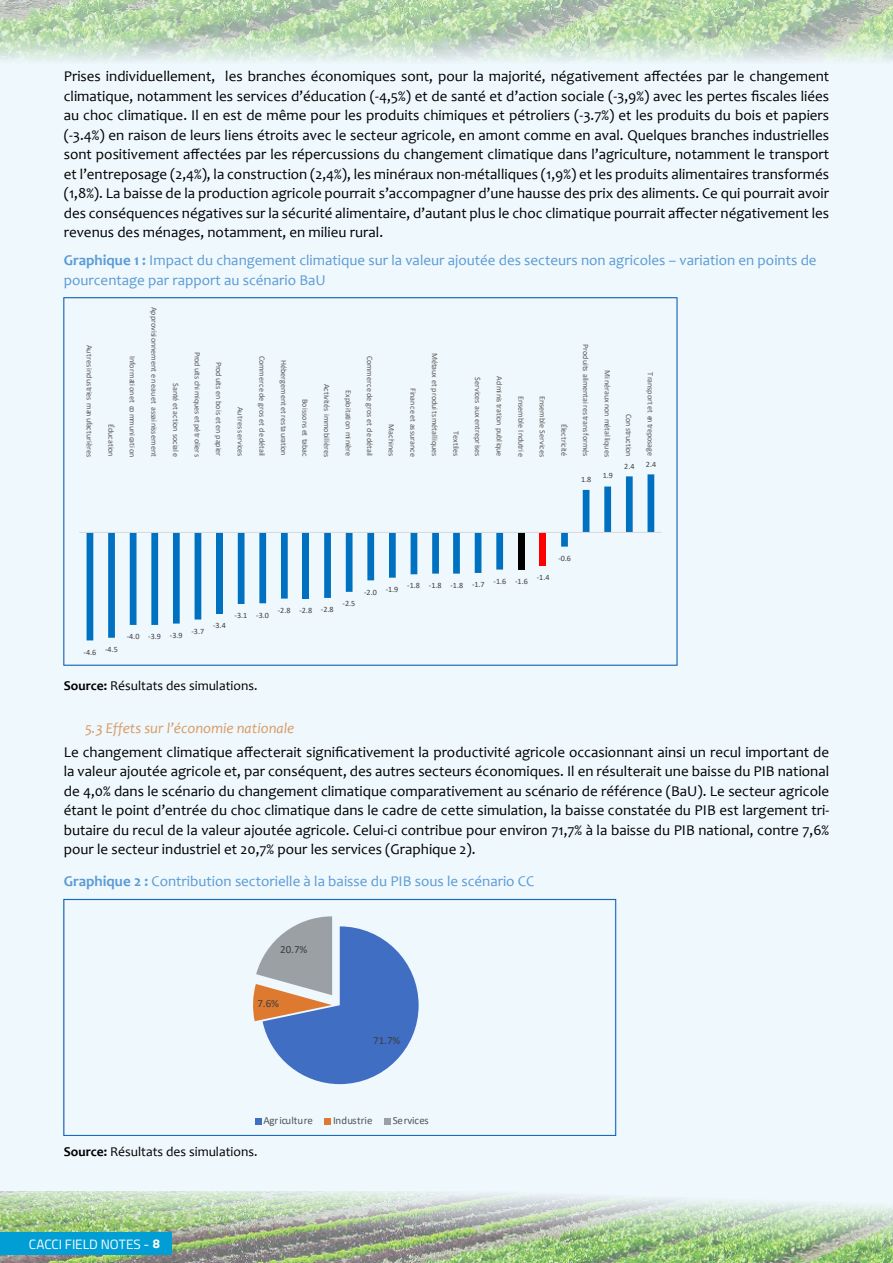
<style>
.page{position:relative;width:893px;height:1263px;background:#eff8fd}
.page>*{position:absolute;margin:0;border:0;box-sizing:border-box;transform-origin:0 0}
.t1{font:15px/19.5px "Candara";color:#000;text-align:justify}
.t2{font:15px/19.5px "Candara";color:#5b9bd5}
.t3{font:italic 15px "Candara";color:#d89b64}
.t4{font:13.5px "Candara";color:#000}
.t5{font:13.5px "Titillium Web";color:#fff}
.t6{font:10.95px "Calibri";letter-spacing:-.005em;color:#595959}
.t7{font:10.95px "Calibri";color:#404040}
.t8{font:8.1px "Calibri";letter-spacing:-.015em;color:#595959}
.t9{font:8.1px "Calibri";color:#404040}
.s1{font-weight:700}
.s2{font-weight:700;font-size:12.75px}
</style>
<div class="page">
<img style="left:0;top:1192px;width:893px;height:71px">
<img style="left:0;top:0;width:893px;height:61px">
<div style="left:0;top:1232px;width:171px;height:22px;background:#009ed4"></div>
<svg style="left:87px;top:474px;width:567px;height:166px"></svg>
<hr style="left:79px;top:532px;width:583px;height:1px;background:#d9d9d9">
<svg style="left:253px;top:916px;width:166px;height:209px"></svg>
<div style="left:64px;top:899px;width:552px;height:236px;border:1px solid #0563c1"></div>
<p class="t1" style="left:64px;top:66px;width:767px">Prises individuellement, les branches économiques sont, pour la majorité, négativement affectées par le changement climatique, notamment les services d’éducation (-4,5%) et de santé et d’action sociale (-3,9%) avec les pertes fiscales liées au choc climatique. Il en est de même pour les produits chimiques et pétroliers (-3.7%) et les produits du bois et papiers (-3.4%) en raison de leurs liens étroits avec le secteur agricole, en amont comme en aval. Quelques branches industrielles sont positivement affectées par les répercussions du changement climatique dans l’agriculture, notamment le transport et l’entreposage (2,4%), la construction (2,4%), les minéraux non-métalliques (1,9%) et les produits alimentaires transformés (1,8%). La baisse de la production agricole pourrait s’accompagner d’une hausse des prix des aliments. Ce qui pourrait avoir des conséquences négatives sur la sécurité alimentaire, d’autant plus le choc climatique pourrait affecter négativement les revenus des ménages, notamment, en milieu rural.</p>
<p class="t2" style="left:64px;top:250px;width:754px"><span class="s1">Graphique 1 :</span> Impact du changement climatique sur la valeur ajoutée des secteurs non agricoles – variation en points de pourcentage par rapport au scénario BaU</p>
<p class="t8" style="left:95px;top:345px;width:114px;rotate:90deg">Au tres industries man ufacturières</p>
<p class="t8" style="left:117px;top:424px;width:34px;rotate:90deg">Éducation</p>
<p class="t8" style="left:138px;top:356px;width:103px;rotate:90deg">Info rmation et co mmunication</p>
<p class="t8" style="left:160px;top:307px;width:151px;rotate:90deg">Ap provisionnement en eau et assainissement</p>
<p class="t8" style="left:181px;top:383px;width:76px;rotate:90deg">Santé et action sociale</p>
<p class="t8" style="left:203px;top:351px;width:107px;rotate:90deg">Prod uits chimiques et pétr olier s</p>
<p class="t8" style="left:225px;top:362px;width:96px;rotate:90deg">Prod uits en bo is et en p ap ier</p>
<p class="t8" style="left:246px;top:407px;width:51px;rotate:90deg">Au tres services</p>
<p class="t8" style="left:268px;top:356px;width:102px;rotate:90deg">Commerce de gros et de détail</p>
<p class="t8" style="left:289px;top:360px;width:98px;rotate:90deg">Hébergement et restauration</p>
<p class="t8" style="left:311px;top:399px;width:59px;rotate:90deg">Boisso ns et tabac</p>
<p class="t8" style="left:332px;top:384px;width:75px;rotate:90deg">Activités immobilières</p>
<p class="t8" style="left:354px;top:390px;width:68px;rotate:90deg">Exploitation minière</p>
<p class="t8" style="left:376px;top:356px;width:102px;rotate:90deg">Commerce de gros et de détail</p>
<p class="t8" style="left:397px;top:424px;width:33px;rotate:90deg">Machines</p>
<p class="t8" style="left:419px;top:388px;width:70px;rotate:90deg">Finance et assurance</p>
<p class="t8" style="left:440px;top:353px;width:105px;rotate:90deg">Métaux et p roduits métalliques</p>
<p class="t8" style="left:462px;top:431px;width:26px;rotate:90deg">Textiles</p>
<p class="t8" style="left:483px;top:377px;width:80px;rotate:90deg">Services aux entrepr ises</p>
<p class="t8" style="left:505px;top:376px;width:81px;rotate:90deg">Ad ministration publique</p>
<p class="t8" style="left:527px;top:396px;width:62px;rotate:90deg">Ensemble Indutrie</p>
<p class="t8" style="left:548px;top:396px;width:63px;rotate:90deg">Ensemble Services</p>
<p class="t8" style="left:570px;top:424px;width:34px;rotate:90deg">Électricité</p>
<p class="t8" style="left:591px;top:344px;width:114px;rotate:90deg">Prod uits alimentaires transformés</p>
<p class="t9" style="left:581px;top:473px;width:12px">1.8</p>
<p class="t8" style="left:613px;top:370px;width:88px;rotate:90deg">Minéraux non métalliqu es</p>
<p class="t9" style="left:603px;top:470px;width:12px">1.9</p>
<p class="t8" style="left:635px;top:414px;width:44px;rotate:90deg">Con struction</p>
<p class="t8" style="left:656px;top:372px;width:85px;rotate:90deg">Transp ort et en treposage</p>
<p class="t9" style="left:624px;top:461px;width:12px">2.4</p>
<p class="t9" style="left:646px;top:459px;width:12px">2.4</p>
<p class="t9" style="left:84px;top:645px;width:36px">-4.6 -4.5</p>
<p class="t9" style="left:127px;top:631px;width:57px">-4.0 -3.9 -3.9</p>
<p class="t9" style="left:191px;top:625px;width:14px">-3.7</p>
<p class="t9" style="left:213px;top:619px;width:14px">-3.4</p>
<p class="t9" style="left:235px;top:609px;width:36px">-3.1 -3.0</p>
<p class="t9" style="left:278px;top:604px;width:57px">-2.8 -2.8 -2.8</p>
<p class="t9" style="left:343px;top:598px;width:14px">-2.5</p>
<p class="t9" style="left:364px;top:579px;width:187px">-2.0 -1.9 -1.8 -1.8 -1.8 -1.7 -1.6 -1.6 -1.4</p>
<p class="t9" style="left:558px;top:552px;width:14px">-0.6</p>
<p class="t4" style="left:64px;top:677px;width:195px"><span class="s1">Source:</span> Résultats des simulations.</p>
<p class="t3" style="left:85px;top:719px;width:211px">5.3 Effets sur l’économie nationale</p>
<p class="t1" style="left:64px;top:742px;width:767px">Le changement climatique affecterait significativement la productivité agricole occasionnant ainsi un recul important de la valeur ajoutée agricole et, par conséquent, des autres secteurs économiques. Il en résulterait une baisse du PIB national de 4,0% dans le scénario du changement climatique comparativement au scénario de référence (BaU). Le secteur agricole étant le point d’entrée du choc climatique dans le cadre de cette simulation, la baisse constatée du PIB est largement tri&shy;butaire du recul de la valeur ajoutée agricole. Celui-ci contribue pour environ 71,7% à la baisse du PIB national, contre 7,6% pour le secteur industriel et 20,7% pour les services (Graphique 2).</p>
<p class="t2" style="left:64px;top:872px;width:472px"><span class="s1">Graphique 2 :</span> Contribution sectorielle à la baisse du PIB sous le scénario CC</p>
<p class="t7" style="left:280px;top:941px;width:29px">20.7%</p>
<p class="t7" style="left:257px;top:996px;width:23px">7.6%</p>
<p class="t7" style="left:373px;top:1032px;width:29px">71.7%</p>
<p class="t6" style="left:264px;top:1113px;width:51px">Agriculture</p>
<p class="t6" style="left:333px;top:1113px;width:41px">Industrie</p>
<p class="t6" style="left:393px;top:1113px;width:37px">Services</p>
<p class="t4" style="left:64px;top:1143px;width:195px"><span class="s1">Source:</span> Résultats des simulations.</p>
<p class="t5" style="left:29px;top:1234px;width:133px">CACCI FIELD NOTES - <span class="s2">8</span></p>
</div>
